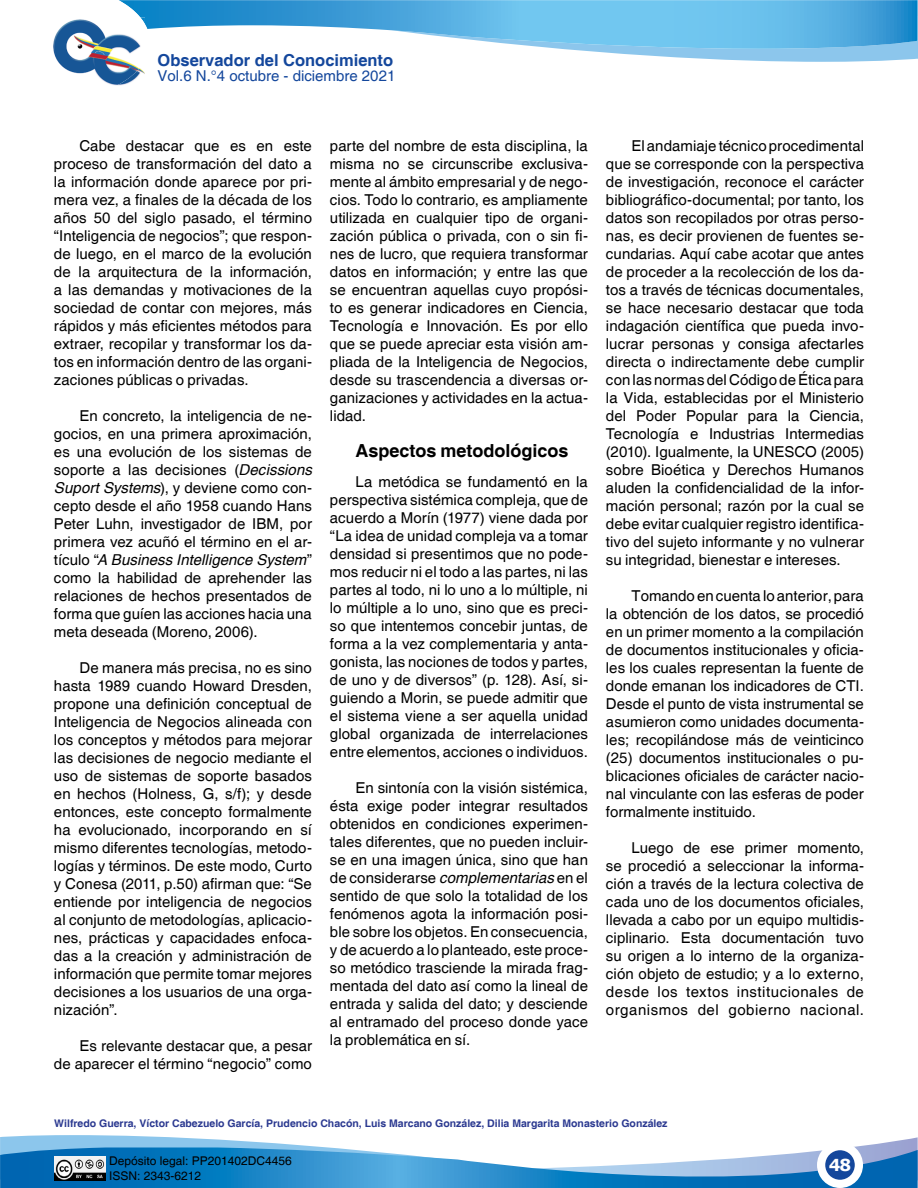
<style>
.page{position:relative;width:918px;height:1188px;background:#fff}
.page>*{position:absolute;margin:0;border:0;box-sizing:border-box;transform-origin:0 0}
.t1{font:700 18px "Helvetica";color:#000}
.t2{font:700 16.5px "Helvetica";color:#14479c}
.t3{font:700 16.5px "Verdana";color:#fff}
.t4{font:15px/18px "Helvetica";letter-spacing:.005em;color:#000;text-align:justify}
.t5{font:15px "Helvetica";color:#14479c}
.t6{font:12px "Helvetica";color:#000}
.t7{font:700 10.5px "Helvetica";color:#2b3990}
.s1{font-style:italic}
</style>
<div class="page">
<svg style="left:53px;top:0;width:865px;height:86px"></svg>
<svg style="left:0;top:1135px;width:918px;height:53px"></svg>
<div style="left:817px;top:1142px;width:46px;height:46px;background:#fff;border-radius:50%"></div>
<div style="left:825px;top:1150px;width:30px;height:30px;background:#14479c;border-radius:50%"></div>
<img style="left:54px;top:1157px;width:51px;height:24px">
<p class="t2" style="left:158px;top:50px;width:237px">Observador del Conocimiento</p>
<p class="t5" style="left:158px;top:67px;width:239px">Vol.6 N.°4 octubre - diciembre 2021</p>
<p class="t4" style="left:54px;top:137px;width:260px;text-indent:26px">Cabe destacar que es en este proceso de transformación del dato a la información donde aparece por pri&shy;mera vez, a finales de la década de los años 50 del siglo pasado, el término “Inteligencia de negocios”; que respon&shy;de luego, en el marco de la evolución de la arquitectura de la información, a las demandas y motivaciones de la sociedad de contar con mejores, más rápidos y más eficientes métodos para extraer, recopilar y transformar los da&shy;tos en información dentro de las organi&shy;zaciones públicas o privadas.</p>
<p class="t4" style="left:54px;top:407px;width:260px;text-indent:26px">En concreto, la inteligencia de ne&shy;gocios, en una primera aproximación, es una evolución de los sistemas de soporte a las decisiones (<span class="s1">Decissions Suport Systems</span>), y deviene como con&shy;cepto desde el año 1958 cuando Hans Peter Luhn, investigador de IBM, por primera vez acuñó el término en el ar&shy;tículo “<span class="s1">A Business Intelligence System</span>” como la habilidad de aprehender las relaciones de hechos presentados de forma que guíen las acciones hacia una meta deseada (Moreno, 2006).</p>
<p class="t4" style="left:54px;top:659px;width:260px;text-indent:26px">De manera más precisa, no es sino hasta 1989 cuando Howard Dresden, propone una definición conceptual de Inteligencia de Negocios alineada con los conceptos y métodos para mejorar las decisiones de negocio mediante el uso de sistemas de soporte basados en hechos (Holness, G, s/f); y desde entonces, este concepto formalmente ha evolucionado, incorporando en sí mismo diferentes tecnologías, metodo&shy;logías y términos. De este modo, Curto y Conesa (2011, p.50) afirman que: “Se entiende por inteligencia de negocios al conjunto de metodologías, aplicacio&shy;nes, prácticas y capacidades enfoca&shy;das a la creación y administración de información que permite tomar mejores decisiones a los usuarios de una orga&shy;nización”.</p>
<p class="t4" style="left:54px;top:1037px;width:260px;text-align:right">Es relevante destacar que, a pesar<br>de aparecer el término “negocio” como</p>
<p class="t4" style="left:330px;top:137px;width:260px">parte del nombre de esta disciplina, la misma no se circunscribe exclusiva&shy;mente al ámbito empresarial y de nego&shy;cios. Todo lo contrario, es ampliamente utilizada en cualquier tipo de organi&shy;zación pública o privada, con o sin fi&shy;nes de lucro, que requiera transformar datos en información; y entre las que se encuentran aquellas cuyo propósi&shy;to es generar indicadores en Ciencia, Tecnología e Innovación. Es por ello que se puede apreciar esta visión am&shy;pliada de la Inteligencia de Negocios, desde su trascendencia a diversas or&shy;ganizaciones y actividades en la actua&shy;lidad.</p>
<p class="t1" style="left:356px;top:440px;width:215px">Aspectos metodológicos</p>
<p class="t4" style="left:330px;top:473px;width:260px;text-indent:26px">La metódica se fundamentó en la perspectiva sistémica compleja, que de acuerdo a Morín (1977) viene dada por “La idea de unidad compleja va a tomar densidad si presentimos que no pode&shy;mos reducir ni el todo a las partes, ni las partes al todo, ni lo uno a lo múltiple, ni lo múltiple a lo uno, sino que es preci&shy;so que intentemos concebir juntas, de forma a la vez complementaria y anta&shy;gonista, las nociones de todos y partes, de uno y de diversos” (p. 128). Así, si&shy;guiendo a Morin, se puede admitir que el sistema viene a ser aquella unidad global organizada de interrelaciones entre elementos, acciones o individuos.</p>
<p class="t4" style="left:330px;top:779px;width:260px;text-indent:26px">En sintonía con la visión sistémica, ésta exige poder integrar resultados obtenidos en condiciones experimen&shy;tales diferentes, que no pueden incluir&shy;se en una imagen única, sino que han de considerarse <span class="s1">complementarias</span> en el sentido de que solo la totalidad de los fenómenos agota la información posi&shy;ble sobre los objetos. En consecuencia, y de acuerdo a lo planteado, este proce&shy;so metódico trasciende la mirada frag&shy;mentada del dato así como la lineal de entrada y salida del dato; y desciende al entramado del proceso donde yace la problemática en sí.</p>
<p class="t4" style="left:606px;top:137px;width:260px;text-indent:26px">El andamiaje técnico procedimental que se corresponde con la perspectiva de investigación, reconoce el carácter bibliográfico-documental; por tanto, los datos son recopilados por otras perso&shy;nas, es decir provienen de fuentes se&shy;cundarias. Aquí cabe acotar que antes de proceder a la recolección de los da&shy;tos a través de técnicas documentales, se hace necesario destacar que toda indagación científica que pueda invo&shy;lucrar personas y consiga afectarles directa o indirectamente debe cumplir con las normas del Código de Ética para la Vida, establecidas por el Ministerio del Poder Popular para la Ciencia, Tecnología e Industrias Intermedias (2010). Igualmente, la UNESCO (2005) sobre Bioética y Derechos Humanos aluden la confidencialidad de la infor&shy;mación personal; razón por la cual se debe evitar cualquier registro identifica&shy;tivo del sujeto informante y no vulnerar su integridad, bienestar e intereses.</p>
<p class="t4" style="left:606px;top:587px;width:260px;text-indent:26px">Tomando en cuenta lo anterior, para la obtención de los datos, se procedió en un primer momento a la compilación de documentos institucionales y oficia&shy;les los cuales representan la fuente de donde emanan los indicadores de CTI.<br>Desde el punto de vista instrumental se asumieron como unidades documenta&shy;les; recopilándose más de veinticinco (25) documentos institucionales o pu&shy;blicaciones oficiales de carácter nacio&shy;nal vinculante con las esferas de poder formalmente instituido.</p>
<p class="t4" style="left:606px;top:839px;width:260px;text-indent:26px">Luego de ese primer momento, se procedió a seleccionar la informa&shy;ción a través de la lectura colectiva de cada uno de los documentos oficiales, llevada a cabo por un equipo multidis&shy;ciplinario. Esta documentación tuvo su origen a lo interno de la organiza&shy;ción objeto de estudio; y a lo externo, desde los textos institucionales de organismos del gobierno nacional.</p>
<p class="t7" style="left:54px;top:1117px;width:615px">Wilfredo Guerra, Víctor Cabezuelo García, Prudencio Chacón, Luis Marcano González, Dilia Margarita Monasterio González</p>
<p class="t6" style="left:109px;top:1154px;width:184px">Depósito legal: PP201402DC4456</p>
<p class="t3" style="left:829px;top:1154px;width:24px">48</p>
<p class="t6" style="left:109px;top:1169px;width:94px">ISSN: 2343-6212</p>
</div>
